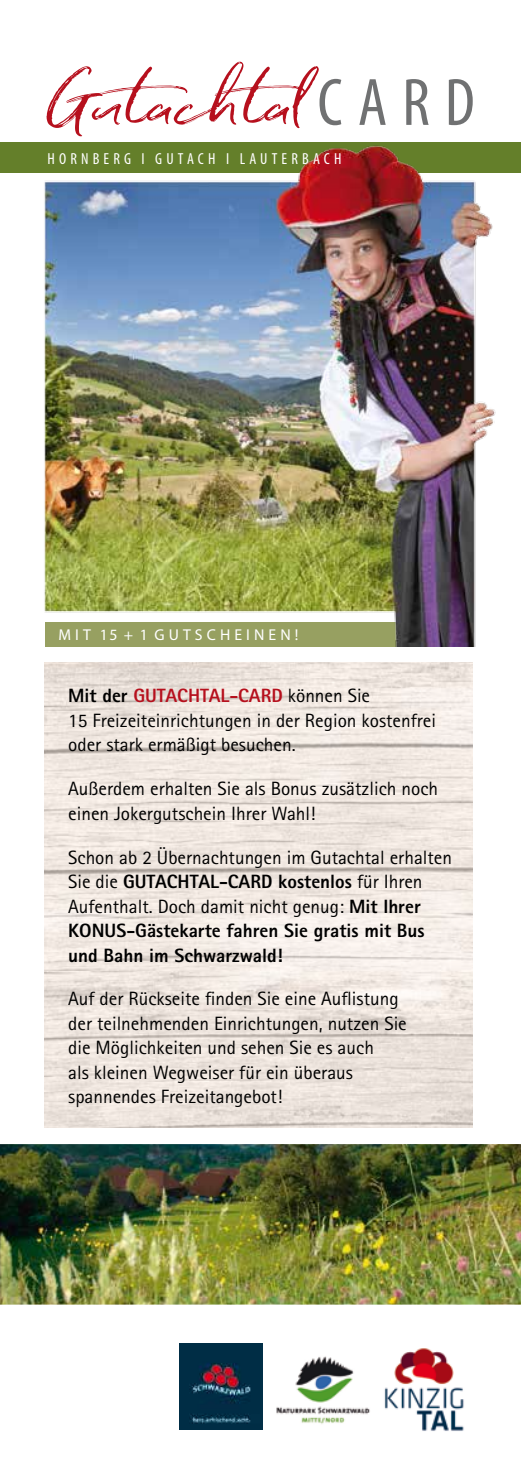
<style>
.page{position:relative;width:521px;height:1474px;background:#fff}
.page>*{position:absolute;margin:0;border:0;box-sizing:border-box;transform-origin:0 0}
.t1{font:78.58px "Restless";color:#b6101d;scale:1.43 1}
.t2{font:19.25px/24.5px "Rotis Sans Serif";color:#000}
.t3{font:800 19.25px/24.5px "Rotis Sans Serif";color:#000}
.t4{font:condensed 16.1px "Myriad Pro";letter-spacing:.26em;color:#fff}
.t5{font:15.75px "Myriad Pro";letter-spacing:.26em;color:#fff}
.s1{font-family:"Myriad Pro";font-stretch:condensed;font-size:67.73px;color:#707172}
.s2{font-weight:800}
.s3{font-weight:800;color:#b6101d}
.s4{font-weight:400}
</style>
<div class="page">
<img style="left:276px;top:1356px;width:94px;height:68px">
<img style="left:180px;top:1343px;width:83px;height:86px">
<img style="left:384px;top:1348px;width:80px;height:83px">
<div style="left:0;top:143px;width:521px;height:30px;background:#647f2a"></div>
<img style="left:40px;top:142px;width:460px;height:504px">
<img style="left:0;top:1144px;width:521px;height:161px">
<h1 class="t1" style="left:47px;top:52px;width:301px">Gutachtal<span class="s1">C A R D</span></h1>
<p class="t4" style="left:47px;top:149px;width:150px">HORNBERG I GUTACH</p>
<p class="t4" style="left:226px;top:149px;width:98px">I LAU TERBACH</p>
<p class="t5" style="left:58px;top:624px;width:241px">MIT 15 + 1 GUTSCHEINEN!</p>
<p class="t2" style="left:68px;top:683px;width:369px"><span class="s2">Mit der</span> <span class="s3">Gutachtal-Card</span> können Sie<br>15 Freizeiteinrichtungen in der Region kostenfrei oder stark ermäßigt besuchen.</p>
<p class="t2" style="left:68px;top:776px;width:371px">Außerdem erhalten Sie als Bonus zusätzlich noch einen Jokergutschein Ihrer Wahl!</p>
<p class="t3" style="left:68px;top:844px;width:385px"><span class="s4">Schon ab 2 Übernachtungen im Gutachtal erhalten Sie die</span> Gutachtal-Card kostenlos <span class="s4">für Ihren Aufenthalt. Doch damit nicht genug:</span> Mit Ihrer KONUS-Gästekarte fahren Sie gratis mit Bus und Bahn im Schwarzwald!</p>
<p class="t2" style="left:68px;top:986px;width:340px">Auf der Rückseite finden Sie eine Auflistung der teilnehmenden Einrichtungen, nutzen Sie die Möglichkeiten und sehen Sie es auch<br>als kleinen Wegweiser für ein überaus spannendes Freizeitangebot!</p>
</div>
